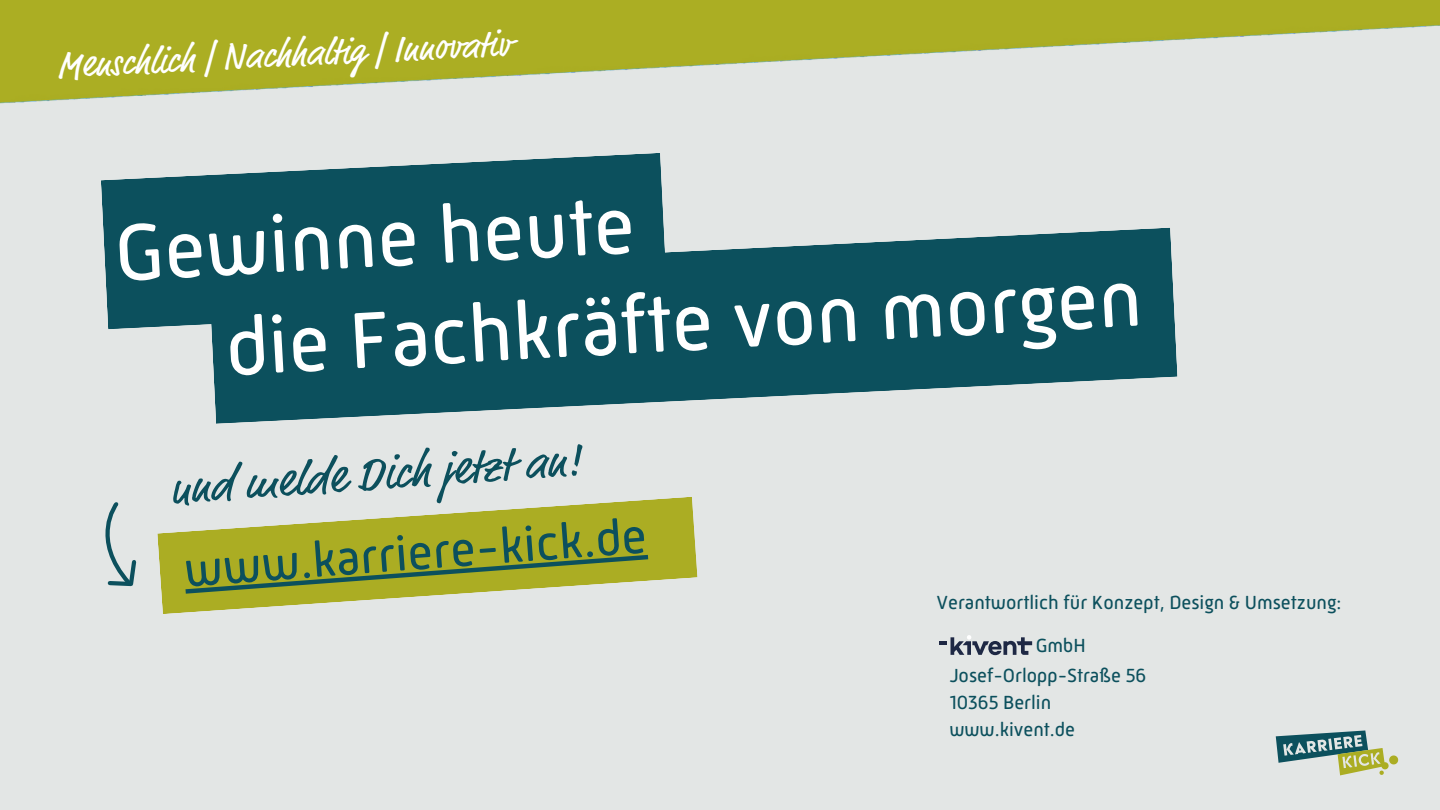
<style>
.page{position:relative;width:1440px;height:810px;background:#e3e6e5}
.page>*{position:absolute;margin:0;border:0;box-sizing:border-box;transform-origin:0 0}
.t1{font:81.3px "Mic 32 New Rounded";color:#fff}
.t2{font:49.6px "Mic 32 New Rounded";color:#0c505d}
.t3{font:47.2px "Market Pro";color:#0c505d}
.t4{font:37px "Market Pro";color:#fff}
.t5{font:19.4px "Mic 32 New Rounded";color:#0c505d}
</style>
<div class="page">
<svg style="left:211px;top:228px;width:967px;height:196px;fill:#0c505d"></svg>
<img style="left:0;top:0;width:1440px;height:104px">
<svg style="left:101px;top:153px;width:566px;height:176px;fill:#0c505d"></svg>
<svg style="left:939px;top:635px;width:93px;height:20px"></svg>
<svg style="left:162px;top:497px;width:536px;height:117px;fill:#abad23"></svg>
<svg style="left:186px;top:555px;width:462px;height:39px"></svg>
<svg style="left:105px;top:499px;width:63px;height:100px"></svg>
<svg style="left:1276px;top:730px;width:122px;height:45px"></svg>
<p class="t4" style="left:56px;top:49px;width:456px;rotate:-3deg">Menschlich | Nachhaltig | Innovativ</p>
<p class="t1" style="left:112px;top:206px;width:522px;rotate:-3deg">Gewinne heute</p>
<p class="t1" style="left:223px;top:300px;width:919px;rotate:-3deg">die Fachkräfte von morgen</p>
<p class="t3" style="left:169px;top:466px;width:413px;rotate:-4deg">und melde Dich jetzt an!</p>
<p class="t2" style="left:182px;top:540px;width:465px;rotate:-4deg">www.karriere-kick.de</p>
<p class="t5" style="left:937px;top:591px;width:406px">Verantwortlich für Konzept, Design &amp; Umsetzung:</p>
<p class="t5" style="left:1036px;top:635px;width:52px">GmbH</p>
<p class="t5" style="left:949px;top:665px;width:199px">Josef-Orlopp-Straße 56</p>
<p class="t5" style="left:949px;top:691px;width:104px">10365 Berlin</p>
<p class="t5" style="left:949px;top:718px;width:127px">www.kivent.de</p>
</div>
